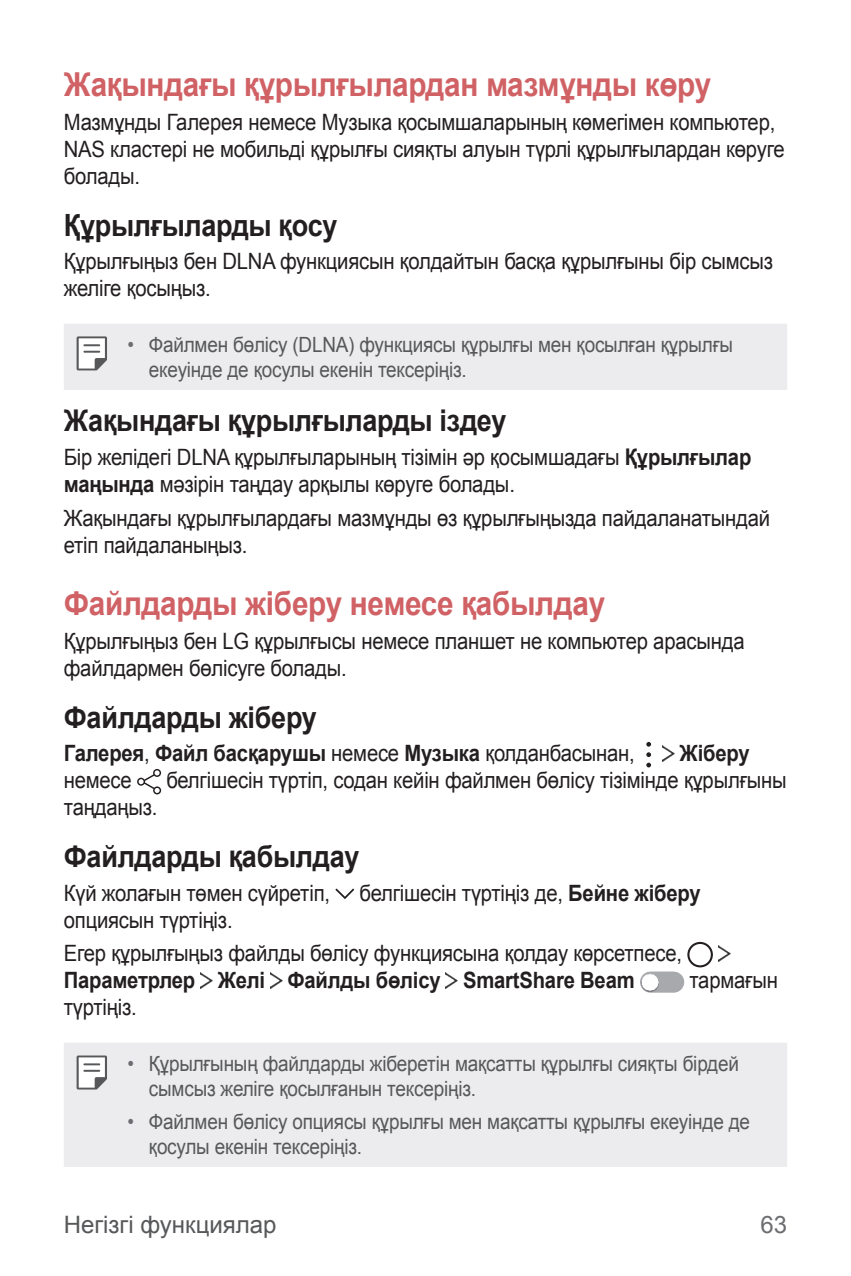
<style>
.page{position:relative;width:851px;height:1276px;background:#fff}
.page>*{position:absolute;margin:0;border:0;box-sizing:border-box;transform-origin:0 0}
.t1{font:700 33px "Arial";letter-spacing:-.01em;color:#d06165;scale:.9 1}
.t2{font:700 30px "Arial";letter-spacing:-.01em;color:#231f20;scale:.9 1}
.t3{font:24px "Arial";color:#57585a}
.t4{font:24px "Arial";color:#6c6d70}
.t5{font:22.5px/27px "Arial";letter-spacing:-.01em;color:#231f20;scale:.9 1}
.t6{font:700 22.5px "Arial";letter-spacing:-.01em;color:#231f20;scale:.9 1}
.t7{font:21px/25.5px "Arial";letter-spacing:-.01em;color:#57585a;scale:.9 1}
.s1{color:#6c6d70}
.s2{font-weight:700}
.s3{font-weight:400}
</style>
<div class="page">
<div style="left:64px;top:324px;width:723px;height:66px;background:#ececee"></div>
<svg style="left:77px;top:336px;width:30px;height:34px"></svg>
<svg style="left:646px;top:742px;width:5px;height:4px"></svg>
<svg style="left:646px;top:752px;width:5px;height:15px"></svg>
<img style="left:662px;top:746px;width:12px;height:15px">
<svg style="left:137px;top:769px;width:24px;height:25px"></svg>
<svg style="left:335px;top:888px;width:19px;height:11px"></svg>
<svg style="left:687px;top:942px;width:25px;height:25px"></svg>
<img style="left:718px;top:946px;width:12px;height:15px">
<img style="left:200px;top:973px;width:12px;height:15px">
<img style="left:270px;top:973px;width:12px;height:15px">
<img style="left:446px;top:973px;width:11px;height:15px">
<img style="left:640px;top:971px;width:44px;height:21px;border-radius:11px">
<div style="left:64px;top:1043px;width:723px;height:124px;background:#ececee"></div>
<svg style="left:77px;top:1055px;width:30px;height:34px"></svg>
<p class="t1" style="left:64px;top:61px;width:720px">Жақындағы құрылғылардан мазмұнды көру</p>
<p class="t5" style="left:64px;top:109px;width:802px">Мазмұнды Галерея немесе Музыка қосымшаларының көмегімен компьютер,<br>NAS кластері не мобильді құрылғы сияқты алуын түрлі құрылғылардан көруге болады.</p>
<p class="t2" style="left:64px;top:204px;width:305px">Құрылғыларды қосу</p>
<p class="t5" style="left:64px;top:248px;width:789px">Құрылғыңыз бен DLNA функциясын қолдайтын басқа құрылғыны бір сымсыз желіге қосыңыз.</p>
<p class="t7" style="left:149px;top:332px;width:650px;text-indent:-21px"><span class="s1">•</span> Файлмен бөлісу (DLNA) функциясы құрылғы мен қосылған құрылғы екеуінде де қосулы екенін тексеріңіз.</p>
<p class="t2" style="left:64px;top:399px;width:493px">Жақындағы құрылғыларды іздеу</p>
<p class="t5" style="left:64px;top:444px;width:765px">Бір желідегі DLNA құрылғыларының тізімін әр қосымшадағы <span class="s2">Құрылғылар маңында</span> мәзірін таңдау арқылы көруге болады.</p>
<p class="t5" style="left:64px;top:504px;width:786px">Жақындағы құрылғылардағы мазмұнды өз құрылғыңызда пайдаланатындай етіп пайдаланыңыз.</p>
<p class="t1" style="left:64px;top:580px;width:603px">Файлдарды жіберу немесе қабылдау</p>
<p class="t5" style="left:64px;top:628px;width:757px">Құрылғыңыз бен LG құрылғысы немесе планшет не компьютер арасында файлдармен бөлісуге болады.</p>
<p class="t2" style="left:64px;top:696px;width:283px">Файлдарды жіберу</p>
<p class="t6" style="left:64px;top:737px;width:636px">Галерея<span class="s3">,</span> Файл басқарушы <span class="s3">немесе</span> Музыка <span class="s3">қолданбасынан,</span></p>
<p class="t6" style="left:679px;top:737px;width:79px">Жіберу</p>
<p class="t5" style="left:64px;top:767px;width:77px">немесе</p>
<p class="t5" style="left:166px;top:767px;width:690px">белгішесін түртіп, содан кейін файлмен бөлісу тізімінде құрылғыны</p>
<p class="t5" style="left:64px;top:794px;width:105px">таңдаңыз.</p>
<p class="t2" style="left:64px;top:835px;width:330px">Файлдарды қабылдау</p>
<p class="t5" style="left:64px;top:879px;width:297px">Күй жолағын төмен сүйретіп,</p>
<p class="t5" style="left:359px;top:879px;width:380px">белгішесін түртіңіз де, <span class="s2">Бейне жіберу</span></p>
<p class="t5" style="left:64px;top:903px;width:688px;line-height:33.9px">опциясын түртіңіз.<br>Егер құрылғыңыз файлды бөлісу функциясына қолдау көрсетпесе,</p>
<p class="t6" style="left:64px;top:964px;width:635px">Параметрлер Желі Файлды бөлісу SmartShare Beam</p>
<p class="t5" style="left:689px;top:967px;width:100px">тармағын</p>
<p class="t5" style="left:64px;top:994px;width:83px">түртіңіз.</p>
<p class="t7" style="left:149px;top:1051px;width:657px;text-indent:-21px"><span class="s1">•</span> Құрылғының файлдарды жіберетін мақсатты құрылғы сияқты бірдей сымсыз желіге қосылғанын тексеріңіз.</p>
<p class="t7" style="left:149px;top:1108px;width:669px;text-indent:-21px"><span class="s1">•</span> Файлмен бөлісу опциясы құрылғы мен мақсатты құрылғы екеуінде де қосулы екенін тексеріңіз.</p>
<p class="t3" style="left:64px;top:1209px;width:214px">Негізгі функциялар</p>
<p class="t4" style="left:760px;top:1209px;width:28px">63</p>
</div>
